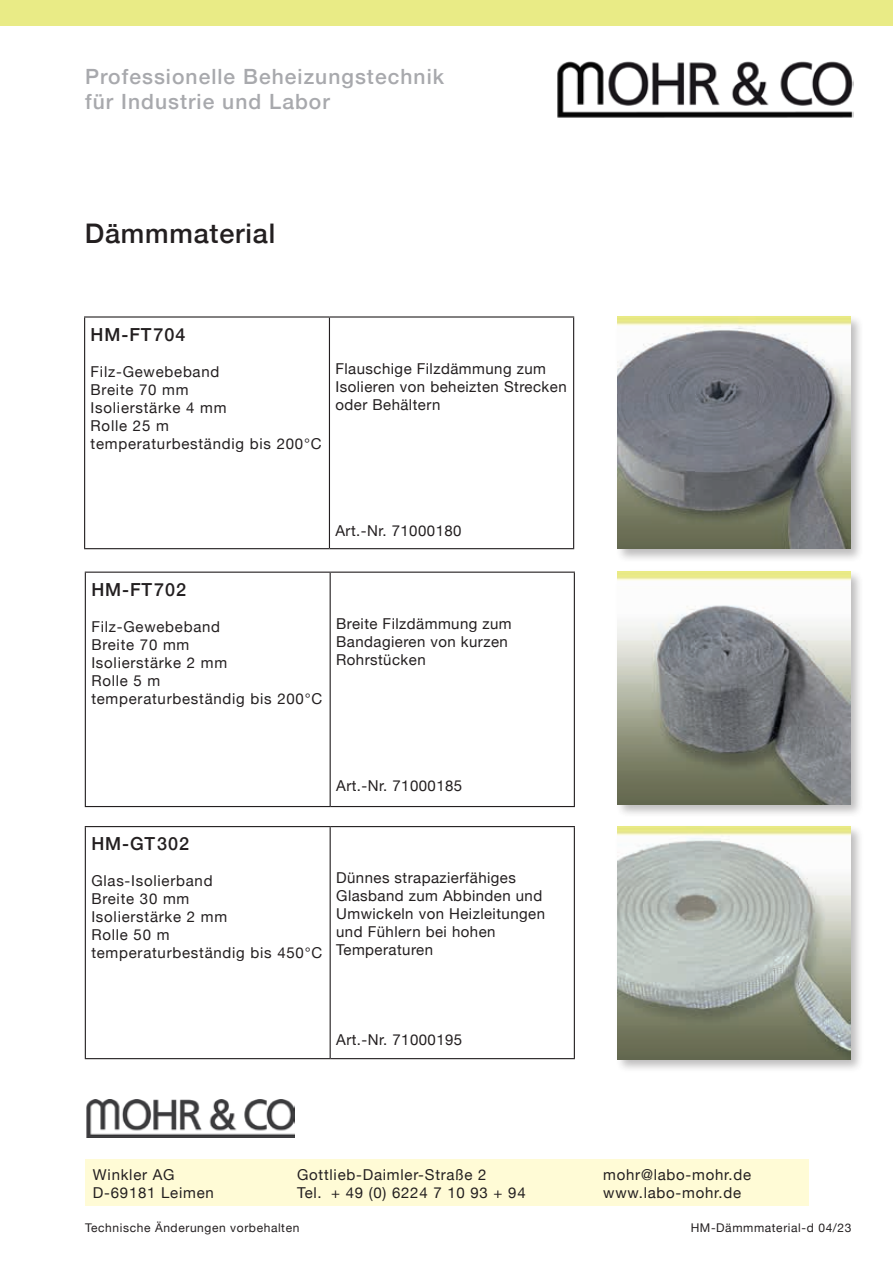
<style>
.page{position:relative;width:893px;height:1263px;background:#fff}
.page>*{position:absolute;margin:0;border:0;box-sizing:border-box;transform-origin:0 0}
.t1{font:500 27px "Helvetica Neue";letter-spacing:.03em;color:#231f20}
.t2{font:500 21px/25.2px "Helvetica Neue";letter-spacing:.05em;color:#a8a9ad}
.t3{font:500 18px "Helvetica Neue";letter-spacing:.05em;color:#231f20}
.t4{font:15px/18px "Helvetica Neue";letter-spacing:.05em;color:#231f20}
.t5{font:15px/18px "Helvetica Neue";letter-spacing:.03em;color:#231f20}
.t6{font:12px "Helvetica Neue";letter-spacing:.05em;color:#231f20}
</style>
<div class="page">
<div style="left:0;top:0;width:893px;height:25px;background:#e9eb86"></div>
<div style="left:615px;top:314px;width:249px;height:249px;background:#231f20;opacity:.3"></div>
<img style="left:617px;top:316px;width:233px;height:233px">
<svg style="left:85px;top:318px;width:244px;height:230px"></svg>
<hr style="left:84px;top:316px;width:245px;height:2px;background:#231f20">
<hr style="left:84px;top:318px;width:1px;height:230px;background:#231f20">
<hr style="left:329px;top:316px;width:245px;height:2px;background:#231f20">
<hr style="left:329px;top:318px;width:1px;height:230px;background:#231f20">
<hr style="left:573px;top:318px;width:1px;height:230px;background:#231f20">
<hr style="left:84px;top:548px;width:245px;height:1px;background:#231f20">
<hr style="left:329px;top:548px;width:245px;height:1px;background:#231f20">
<div style="left:615px;top:569px;width:249px;height:249px;background:#231f20;opacity:.3"></div>
<img style="left:617px;top:571px;width:233px;height:233px">
<div style="left:615px;top:824px;width:250px;height:249px;background:#231f20;opacity:.3"></div>
<img style="left:617px;top:826px;width:233px;height:233px">
<svg style="left:329px;top:573px;width:245px;height:233px"></svg>
<hr style="left:85px;top:572px;width:245px;height:1px;background:#231f20">
<hr style="left:85px;top:573px;width:1px;height:233px;background:#231f20">
<hr style="left:330px;top:572px;width:245px;height:1px;background:#231f20">
<hr style="left:330px;top:573px;width:1px;height:233px;background:#231f20">
<hr style="left:574px;top:573px;width:1px;height:233px;background:#231f20">
<hr style="left:85px;top:806px;width:245px;height:1px;background:#231f20">
<hr style="left:330px;top:806px;width:245px;height:1px;background:#231f20">
<svg style="left:86px;top:827px;width:488px;height:231px"></svg>
<hr style="left:85px;top:826px;width:245px;height:1px;background:#231f20">
<hr style="left:85px;top:827px;width:1px;height:231px;background:#231f20">
<hr style="left:330px;top:826px;width:245px;height:1px;background:#231f20">
<hr style="left:330px;top:827px;width:1px;height:231px;background:#231f20">
<hr style="left:574px;top:827px;width:1px;height:231px;background:#231f20">
<hr style="left:85px;top:1058px;width:245px;height:1px;background:#231f20">
<hr style="left:330px;top:1058px;width:245px;height:1px;background:#231f20">
<img style="left:86px;top:1099px;width:209px;height:39px">
<div style="left:85px;top:1159px;width:723px;height:47px;background:#fffbd6"></div>
<img style="left:557px;top:61px;width:297px;height:57px">
<h2 class="t2" style="left:85px;top:62px;width:360px">Professionelle Beheizungstechnik für Industrie und Labor</h2>
<h1 class="t1" style="left:85px;top:211px;width:192px">Dämmmaterial</h1>
<p class="t3" style="left:91px;top:320px;width:96px">HM-FT704</p>
<p class="t4" style="left:91px;top:363px;width:232px">Filz-Gewebeband<br>Breite 70 mm<br>Isolierstärke 4 mm<br>Rolle 25 m temperaturbeständig bis 200°C</p>
<p class="t5" style="left:335px;top:360px;width:233px">Flauschige Filzdämmung zum<br>Isolieren von beheizten Strecken oder Behältern</p>
<p class="t5" style="left:335px;top:522px;width:128px">Art.-Nr. 71000180</p>
<p class="t3" style="left:91px;top:575px;width:96px">HM-FT702</p>
<p class="t4" style="left:91px;top:618px;width:232px">Filz-Gewebeband<br>Breite 70 mm<br>Isolierstärke 2 mm<br>Rolle 5 m<br>temperaturbeständig bis 200°C</p>
<p class="t5" style="left:336px;top:615px;width:177px">Breite Filzdämmung zum<br>Bandagieren von kurzen<br>Rohrstücken</p>
<p class="t5" style="left:336px;top:777px;width:128px">Art.-Nr. 71000185</p>
<p class="t3" style="left:91px;top:829px;width:99px">HM-GT302</p>
<p class="t4" style="left:91px;top:873px;width:232px">Glas-Isolierband<br>Breite 30 mm<br>Isolierstärke 2 mm<br>Rolle 50 m temperaturbeständig bis 450°C</p>
<p class="t5" style="left:336px;top:870px;width:210px">Dünnes strapazierfähiges<br>Glasband zum Abbinden und<br>Umwickeln von Heizleitungen und Fühlern bei hohen<br>Temperaturen</p>
<p class="t5" style="left:336px;top:1032px;width:128px">Art.-Nr. 71000195</p>
<p class="t4" style="left:93px;top:1166px;width:83px">Winkler AG</p>
<p class="t4" style="left:297px;top:1166px;width:191px">Gottlieb-Daimler-Straße 2</p>
<p class="t4" style="left:603px;top:1166px;width:149px">mohr@labo-mohr.de</p>
<p class="t4" style="left:93px;top:1184px;width:122px">D-69181 Leimen</p>
<p class="t4" style="left:297px;top:1184px;width:230px">Tel. + 49 (0) 6224 7 10 93 + 94</p>
<p class="t4" style="left:603px;top:1184px;width:139px">www.labo-mohr.de</p>
<p class="t6" style="left:85px;top:1219px;width:216px">Technische Änderungen vorbehalten</p>
<p class="t6" style="left:691px;top:1219px;width:162px">HM-Dämmmaterial-d 04/23</p>
</div>
